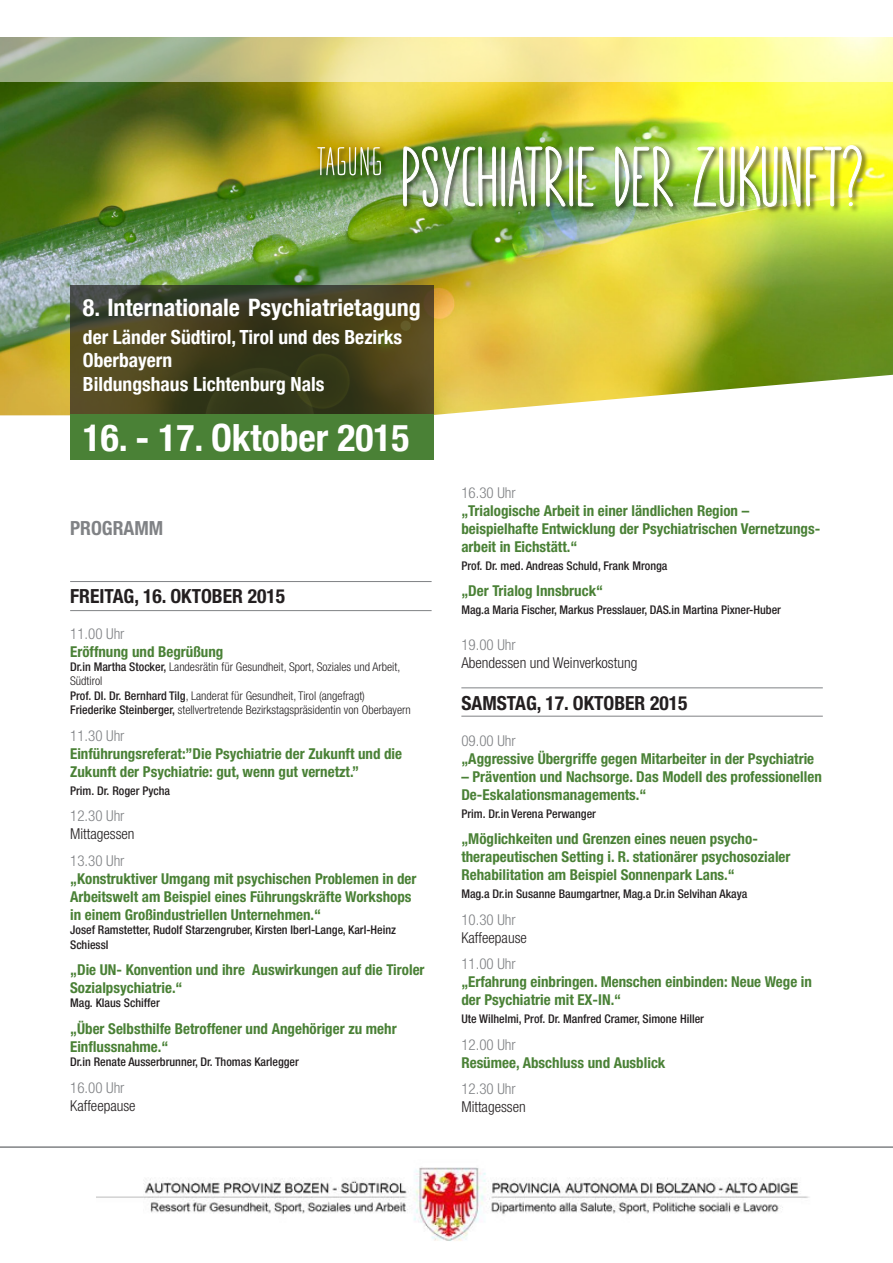
<style>
.page{position:relative;width:893px;height:1263px;background:#fff}
.page>*{position:absolute;margin:0;border:0;box-sizing:border-box;transform-origin:0 0}
.t1{font:700 condensed 37.5px "Helvetica Neue";color:#fff}
.t2{font:700 condensed 24px "Helvetica Neue";color:#fff}
.t3{font:700 condensed 19.5px/23.4px "Helvetica Neue";color:#fff}
.t4{font:700 condensed 19.5px "Helvetica Neue LT Std";color:#231f20}
.t5{font:700 condensed 19.5px "Helvetica Neue LT Std";color:#808285}
.t6{font:700 condensed 15px/18px "Helvetica Neue LT Std";color:#4a8136}
.t7{font:300 condensed 15px "Helvetica Neue LT Std";color:#808285}
.t8{font:300 condensed 15px "Helvetica Neue LT Std";color:#231f20}
.t9{font:500 condensed 12px/14.4px "Helvetica Neue LT Std";color:#231f20}
.t10{font:300 condensed 12px/14.4px "Helvetica Neue LT Std";color:#231f20}
.s1{font-weight:500}
</style>
<div class="page">
<img style="left:0;top:82px;width:893px;height:333px">
<img style="left:96px;top:1167px;width:714px;height:74px">
<hr style="left:0;top:1146px;width:893px;height:2px;background:#808285">
<img style="left:400px;top:104px;width:462px;height:138px">
<svg style="left:70px;top:285px;width:364px;height:129px;background:#43401f"></svg>
<div style="left:70px;top:414px;width:364px;height:46px;background:#4a8136"></div>
<div style="left:316px;top:145px;width:73px;height:38px;background:#231f20;opacity:.75"></div>
<svg style="left:317px;top:147px;width:64px;height:28px;background:#959b4d"></svg>
<svg style="left:0;top:37px;width:893px;height:45px;background:#dedd99"></svg>
<hr style="left:70px;top:610px;width:362px;height:1px;background:#808285">
<hr style="left:461px;top:716px;width:362px;height:1px;background:#808285">
<hr style="left:461px;top:687px;width:362px;height:1px;background:#808285">
<hr style="left:70px;top:581px;width:362px;height:1px;background:#808285">
<p class="t2" style="left:83px;top:288px;width:340px">8. Internationale Psychiatrietagung</p>
<p class="t3" style="left:83px;top:324px;width:321px">der Länder Südtirol, Tirol und des Bezirks<br>Oberbayern</p>
<p class="t3" style="left:83px;top:371px;width:243px">Bildungshaus Lichtenburg Nals</p>
<p class="t1" style="left:83px;top:407px;width:328px">16. - 17. Oktober 2015</p>
<p class="t5" style="left:70px;top:517px;width:95px">PROGRAMM</p>
<p class="t4" style="left:70px;top:584px;width:216px">FREITAG, 16. OKTOBER 2015</p>
<p class="t7" style="left:70px;top:625px;width:56px">11.00 Uhr</p>
<p class="t6" style="left:70px;top:642px;width:155px">Eröffnung und Begrüßung</p>
<p class="t10" style="left:70px;top:659px;width:332px"><span class="s1">Dr.in Martha Stocker,</span> Landesrätin für Gesundheit, Sport, Soziales und Arbeit,<br>Südtirol</p>
<p class="t10" style="left:70px;top:688px;width:296px"><span class="s1">Prof. DI. Dr. Bernhard Tilg</span>, Landerat für Gesundheit, Tirol (angefragt)</p>
<p class="t10" style="left:70px;top:703px;width:342px"><span class="s1">Friederike Steinberger,</span> stellvertretende Bezirkstagspräsidentin von Oberbayern</p>
<p class="t7" style="left:70px;top:727px;width:56px">11.30 Uhr</p>
<p class="t6" style="left:70px;top:744px;width:334px">Einführungsreferat:”Die Psychiatrie der Zukunft und die<br>Zukunft der Psychiatrie: gut, wenn gut vernetzt.”</p>
<p class="t9" style="left:70px;top:783px;width:101px">Prim. Dr. Roger Pycha</p>
<p class="t7" style="left:70px;top:807px;width:56px">12.30 Uhr</p>
<p class="t8" style="left:70px;top:825px;width:66px">Mittagessen</p>
<p class="t7" style="left:70px;top:852px;width:56px">13.30 Uhr</p>
<p class="t6" style="left:70px;top:869px;width:348px">„Konstruktiver Umgang mit psychischen Problemen in der<br>Arbeitswelt am Beispiel eines Führungskräfte Workshops in einem Großindustriellen Unternehmen.“</p>
<p class="t9" style="left:70px;top:922px;width:327px">Josef Ramstetter, Rudolf Starzengruber, Kirsten Iberl-Lange, Karl-Heinz<br>Schiessl</p>
<p class="t6" style="left:70px;top:960px;width:356px">„Die UN- Konvention und ihre Auswirkungen auf die Tiroler</p>
<p class="t6" style="left:70px;top:978px;width:114px">Sozialpsychiatrie.“</p>
<p class="t9" style="left:70px;top:996px;width:91px">Mag. Klaus Schiffer</p>
<p class="t6" style="left:70px;top:1019px;width:328px">„Über Selbsthilfe Betroffener und Angehöriger zu mehr<br>Einflussnahme.“</p>
<p class="t9" style="left:70px;top:1055px;width:230px">Dr.in Renate Ausserbrunner, Dr. Thomas Karlegger</p>
<p class="t7" style="left:70px;top:1079px;width:56px">16.00 Uhr</p>
<p class="t8" style="left:70px;top:1097px;width:67px">Kaffeepause</p>
<p class="t7" style="left:461px;top:484px;width:56px">16.30 Uhr</p>
<p class="t6" style="left:461px;top:501px;width:360px">„Trialogische Arbeit in einer ländlichen Region – beispielhafte Entwicklung der Psychiatrischen Vernetzungs&shy;arbeit in Eichstätt.“</p>
<p class="t9" style="left:461px;top:558px;width:208px">Prof. Dr. med. Andreas Schuld, Frank Mronga</p>
<p class="t6" style="left:461px;top:582px;width:143px">„Der Trialog Innsbruck“</p>
<p class="t9" style="left:461px;top:602px;width:321px">Mag.a Maria Fischer, Markus Presslauer, DAS.in Martina Pixner-Huber</p>
<p class="t7" style="left:461px;top:636px;width:56px">19.00 Uhr</p>
<p class="t8" style="left:461px;top:654px;width:178px">Abendessen und Weinverkostung</p>
<p class="t4" style="left:461px;top:691px;width:228px">SAMSTAG, 17. OKTOBER 2015</p>
<p class="t7" style="left:461px;top:732px;width:56px">09.00 Uhr</p>
<p class="t6" style="left:461px;top:749px;width:354px">„Aggressive Übergriffe gegen Mitarbeiter in der Psychiatrie</p>
<p class="t6" style="left:461px;top:767px;width:362px">– Prävention und Nachsorge. Das Modell des professionellen<br>De-Eskalationsmanagements.“</p>
<p class="t9" style="left:461px;top:806px;width:136px">Prim. Dr.in Verena Perwanger</p>
<p class="t6" style="left:461px;top:829px;width:331px">„Möglichkeiten und Grenzen eines neuen psycho&shy;therapeutischen Setting i. R. stationärer psychosozialer<br>Rehabilitation am Beispiel Sonnenpark Lans.“</p>
<p class="t9" style="left:461px;top:886px;width:288px">Mag.a Dr.in Susanne Baumgartner, Mag.a Dr.in Selvihan Akaya</p>
<p class="t7" style="left:461px;top:911px;width:56px">10.30 Uhr</p>
<p class="t8" style="left:461px;top:929px;width:67px">Kaffeepause</p>
<p class="t7" style="left:461px;top:955px;width:56px">11.00 Uhr</p>
<p class="t6" style="left:461px;top:972px;width:352px">„Erfahrung einbringen. Menschen einbinden: Neue Wege in der Psychiatrie mit EX-IN.“</p>
<p class="t9" style="left:461px;top:1011px;width:244px">Ute Wilhelmi, Prof. Dr. Manfred Cramer, Simone Hiller</p>
<p class="t7" style="left:461px;top:1036px;width:56px">12.00 Uhr</p>
<p class="t6" style="left:461px;top:1053px;width:206px">Resümee, Abschluss und Ausblick</p>
<p class="t7" style="left:461px;top:1080px;width:56px">12.30 Uhr</p>
<p class="t8" style="left:461px;top:1098px;width:66px">Mittagessen</p>
</div>
